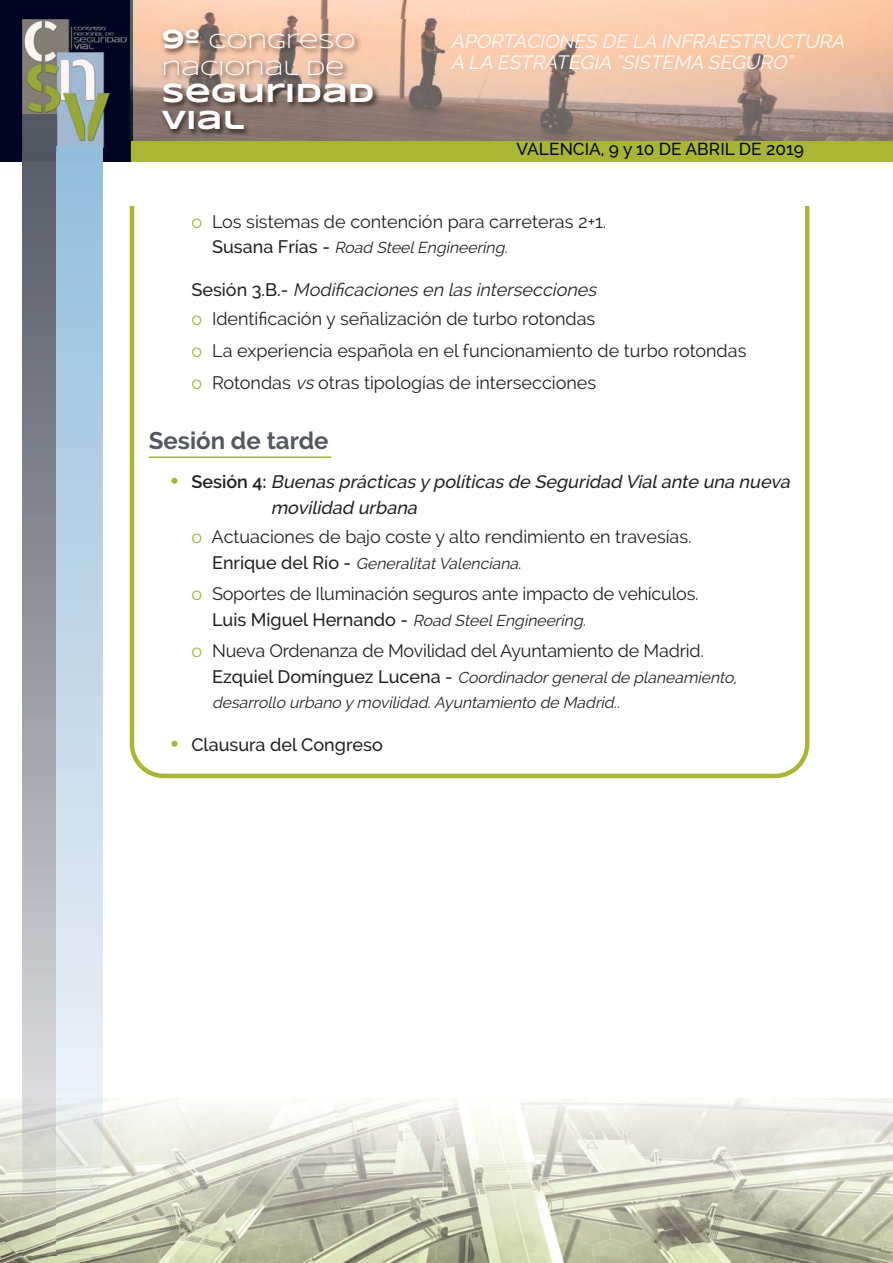
<style>
.page{position:relative;width:893px;height:1263px;background:#fff}
.page>*{position:absolute;margin:0;border:0;box-sizing:border-box;transform-origin:0 0}
.t1{font:700 27px/27px "Syncopate";color:#fff}
.t2{font:700 24px "Raleway";color:#545861}
.t3{font:21px/27px "Syncopate";color:#fff}
.t4{font:italic 19.2px/21px "Raleway";color:#fff}
.t5{font:18px/29.5px "Raleway";color:#231f20}
.t6{font:italic 500 18px/25.5px "Raleway";color:#231f20}
.t7{font:500 18px "Raleway";color:#231f20}
.t8{font:500 17.25px "Raleway";color:#000524}
.t9{font:italic 15.75px/25.3px "Raleway";color:#231f20}
.s1{font-weight:700;font-size:27px}
.s2{color:#a9b533}
.s3{font-weight:500;font-style:normal;font-size:18px}
.s4{font-weight:500}
.s5{font-style:italic}
.s6{font-family:"Syncopate";font-weight:700;font-style:normal;font-size:21px;color:#a9b533}
.s7{font-weight:600;font-style:normal}
.s8{font-family:"Syncopate";font-weight:700;font-size:21px;color:#a9b533}
</style>
<div class="page">
<img style="left:0;top:1098px;width:893px;height:165px">
<div style="left:0;top:0;width:132px;height:162px;background:#000524"></div>
<img style="left:21px;top:14px;width:107px;height:138px">
<img style="left:131px;top:0;width:762px;height:162px">
<img style="left:135px;top:19px;width:290px;height:122px">
<div style="left:132px;top:141px;width:761px;height:21px;background:#a9b533"></div>
<img style="left:22px;top:114px;width:35px;height:1141px">
<img style="left:57px;top:147px;width:45px;height:1108px">
<svg style="left:130px;top:206px;width:679px;height:572px"></svg>
<hr style="left:149px;top:456px;width:182px;height:2px;background:#a9b533">
<p class="t3" style="left:162px;top:27px;width:195px"><span class="s1">9º</span> CONGRESO<br>NACIONAL DE</p>
<h1 class="t1" style="left:162px;top:79px;width:214px">SEGURIDAD<br>VIAL</h1>
<p class="t4" style="left:451px;top:32px;width:399px">APORTACIONES DE LA INFRAESTRUCTURA<br>A LA ESTRATEGIA “SISTEMA SEGURO”</p>
<p class="t8" style="left:517px;top:142px;width:289px">VALENCIA, 9 y 10 DE ABRIL DE 2019</p>
<p class="t5" style="left:191px;top:208px;width:416px"><span class="s2">o</span> Los sistemas de contención para carreteras 2+1.</p>
<p class="t9" style="left:212px;top:237px;width:300px"><span class="s3">S u s a n a F r í a s -</span> Road Steel Engineering.</p>
<p class="t5" style="left:191px;top:276px;width:410px"><span class="s4">S e s i ó n 3 . B . -</span> <span class="s5">Modificaciones en las intersecciones </span><span class="s2">o</span> Identificación y señalización de turbo rotondas</p>
<p class="t5" style="left:191px;top:336px;width:557px;line-height:31.8px"><span class="s2">o</span> La experiencia española en el funcionamiento de turbo rotondas <span class="s2">o</span> Rotondas <span class="s5">vs</span>otras tipologías de intersecciones</p>
<h2 class="t2" style="left:149px;top:427px;width:181px">Sesión de tarde</h2>
<p class="t6" style="left:271px;top:471px;width:524px;text-indent:-101px"><span class="s6">•</span> <span class="s7">S e s i ó n 4 :</span> Buenas prácticas y políticas de Seguridad Vial ante una nueva movilidad urbana</p>
<p class="t5" style="left:191px;top:524px;width:502px"><span class="s2">o</span> Actuaciones de bajo coste y alto rendimiento en travesías.</p>
<p class="t9" style="left:212px;top:552px;width:314px"><span class="s3">E n r i q u e d e l R í o -</span> GeneralitatValenciana.</p>
<p class="t5" style="left:191px;top:581px;width:509px"><span class="s2">o</span> Soportes de Iluminación seguros ante impacto de vehículos.</p>
<p class="t9" style="left:212px;top:609px;width:378px"><span class="s3">L u i s M i g u e l H e r n a n d o -</span> Road Steel Engineering.</p>
<p class="t5" style="left:191px;top:638px;width:514px"><span class="s2">o</span> Nueva Ordenanza de Movilidad del Ayuntamiento de Madrid.</p>
<p class="t9" style="left:212px;top:666px;width:529px"><span class="s3">E z q u i e l D o m í n g u e z L u c e n a -</span> Coordinadorgeneral de planeamiento, desarrollo urbano y movilidad.Ayuntamiento de Madrid..</p>
<p class="t7" style="left:170px;top:737px;width:214px"><span class="s8">•</span> Clausura del Congreso</p>
</div>
